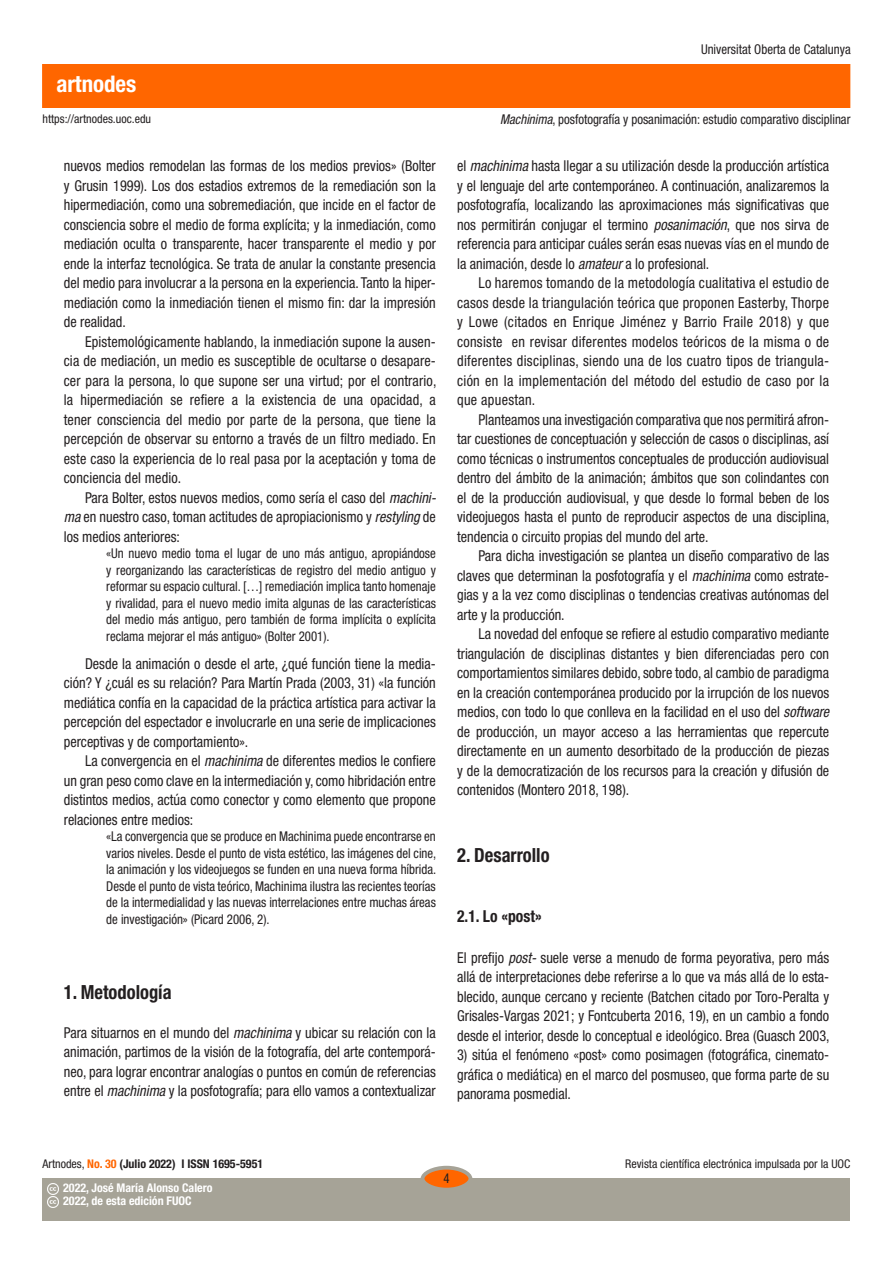
<style>
.page{position:relative;width:893px;height:1263px;background:#fff}
.page>*{position:absolute;margin:0;border:0;box-sizing:border-box;transform-origin:0 0}
.t1{font:700 condensed 22.95px "Helvetica Neue LT Std";color:#fff}
._03_apartat_1{font:700 condensed 19.5px "Helvetica Neue LT Std";color:#231f20;scale:.95 1}
._03_apartat_2{font:700 condensed 16.5px "Helvetica Neue LT Std";color:#231f20;scale:.95 1}
._02_texto_base{font:condensed 15px/19.5px "Helvetica Neue LT Std";color:#231f20;text-align:justify;scale:.95 1}
._02_texto_base_1{font:condensed 15px/19.5px "Helvetica Neue LT Std";color:#231f20;text-align:justify;scale:.95 1}
._02_texto_base_entra{font:condensed 13.5px/16.5px "Helvetica Neue LT Std";color:#231f20;text-align:justify;scale:.95 1}
.t2{font:condensed 12px "Helvetica Neue LT Std";color:#231f20}
.t3{font:700 condensed 12px/13.5px "Helvetica Neue LT Std";color:#fff}
.t4{font:700 condensed 12px "Helvetica Neue LT Std";color:#231f20}
.s1{font-style:italic}
.s2{font-weight:400}
.s3{color:#f60}
</style>
<div class="page">
<div style="left:43px;top:65px;width:807px;height:42px;background:#f60"></div>
<div style="left:43px;top:1178px;width:807px;height:42px;background:#a6a397"></div>
<div style="left:422px;top:1168px;width:48px;height:21px;background:#f60;border-radius:50%"></div>
<div style="left:421px;top:1166px;width:51px;height:25px;border:4px solid #a6a397;border-radius:50%"></div>
<svg style="left:47px;top:1183px;width:11px;height:25px"></svg>
<h1 class="t1" style="left:56px;top:69px;width:81px">artnodes</h1>
<p class="_02_texto_base_entra" style="left:701px;top:41px;width:159px">Universitat Oberta de Catalunya</p>
<p class="t2" style="left:43px;top:112px;width:110px">https://artnodes.uoc.edu</p>
<p class="_02_texto_base_entra" style="left:500px;top:111px;width:370px"><span class="s1">Machinima</span>, posfotografía y posanimación: estudio comparativo disciplinar</p>
<p class="_02_texto_base_1" style="left:64px;top:156px;width:393px">nuevos medios remodelan las formas de los medios previos» (Bolter y Grusin 1999). Los dos estadios extremos de la remediación son la hipermediación, como una sobremediación, que incide en el factor de consciencia sobre el medio de forma explícita; y la inmediación, como mediación oculta o transparente, hacer transparente el medio y por ende la interfaz tecnológica. Se trata de anular la constante presencia del medio para involucrar a la persona en la experiencia. Tanto la hiper&shy;mediación como la inmediación tienen el mismo fin: dar la impresión de realidad.</p>
<p class="_02_texto_base" style="left:64px;top:331px;width:394px;text-indent:21px">Epistemológicamente hablando, la inmediación supone la ausen&shy;cia de mediación, un medio es susceptible de ocultarse o desapare&shy;cer para la persona, lo que supone ser una virtud; por el contrario, la hipermediación se refiere a la existencia de una opacidad, a tener consciencia del medio por parte de la persona, que tiene la percepción de observar su entorno a través de un filtro mediado. En este caso la experiencia de lo real pasa por la aceptación y toma de conciencia del medio.</p>
<p class="_02_texto_base" style="left:64px;top:487px;width:393px;text-indent:21px">Para Bolter, estos nuevos medios, como sería el caso del <span class="s1">machini&shy;ma</span> en nuestro caso, toman actitudes de apropiacionismo y <span class="s1">restyling</span> de los medios anteriores:</p>
<p class="_02_texto_base_entra" style="left:106px;top:545px;width:348px">«Un nuevo medio toma el lugar de uno más antiguo, apropiándose y reorganizando las características de registro del medio antiguo y reformar su espacio cultural. […] remediación implica tanto homenaje y rivalidad, para el nuevo medio imita algunas de las características del medio más antiguo, pero también de forma implícita o explícita reclama mejorar el más antiguo» (Bolter 2001).</p>
<p class="_02_texto_base" style="left:64px;top:653px;width:393px;text-indent:21px">Desde la animación o desde el arte, ¿qué función tiene la media&shy;ción? Y ¿cuál es su relación? Para Martín Prada (2003, 31) «la función mediática confía en la capacidad de la práctica artística para activar la percepción del espectador e involucrarle en una serie de implicaciones perceptivas y de comportamiento».</p>
<p class="_02_texto_base" style="left:64px;top:751px;width:393px;text-indent:21px">La convergencia en el <span class="s1">machinima</span> de diferentes medios le confiere un gran peso como clave en la intermediación y, como hibridación entre distintos medios, actúa como conector y como elemento que propone relaciones entre medios:</p>
<p class="_02_texto_base_entra" style="left:106px;top:828px;width:349px">«La convergencia que se produce en Machinima puede encontrarse en varios niveles. Desde el punto de vista estético, las imágenes del cine, la animación y los videojuegos se funden en una nueva forma híbrida.<br>Desde el punto de vista teórico, Machinima ilustra las recientes teorías de la intermedialidad y las nuevas interrelaciones entre muchas áreas de investigación» (Picard 2006, 2).</p>
<h2 class="_03_apartat_1" style="left:64px;top:980px;width:115px">1. Metodología</h2>
<p class="_02_texto_base_1" style="left:64px;top:1022px;width:393px">Para situarnos en el mundo del <span class="s1">machinima</span> y ubicar su relación con la animación, partimos de la visión de la fotografía, del arte contemporá&shy;neo, para lograr encontrar analogías o puntos en común de referencias entre el <span class="s1">machinima</span> y la posfotografía; para ello vamos a contextualizar</p>
<p class="_02_texto_base_1" style="left:457px;top:156px;width:393px">el <span class="s1">machinima</span> hasta llegar a su utilización desde la producción artística y el lenguaje del arte contemporáneo. A continuación, analizaremos la posfotografía, localizando las aproximaciones más significativas que nos permitirán conjugar el termino <span class="s1">posanimación</span>, que nos sirva de referencia para anticipar cuáles serán esas nuevas vías en el mundo de la animación, desde lo <span class="s1">amateur</span> a lo profesional.</p>
<p class="_02_texto_base" style="left:457px;top:273px;width:393px;text-indent:21px">Lo haremos tomando de la metodología cualitativa el estudio de casos desde la triangulación teórica que proponen Easterby, Thorpe y Lowe (citados en Enrique Jiménez y Barrio Fraile 2018) y que consiste en revisar diferentes modelos teóricos de la misma o de diferentes disciplinas, siendo una de los cuatro tipos de triangula&shy;ción en la implementación del método del estudio de caso por la que apuestan.</p>
<p class="_02_texto_base" style="left:457px;top:409px;width:394px;text-indent:21px">Planteamos una investigación comparativa que nos permitirá afron&shy;tar cuestiones de conceptuación y selección de casos o disciplinas, así como técnicas o instrumentos conceptuales de producción audiovisual dentro del ámbito de la animación; ámbitos que son colindantes con el de la producción audiovisual, y que desde lo formal beben de los videojuegos hasta el punto de reproducir aspectos de una disciplina, tendencia o circuito propias del mundo del arte.</p>
<p class="_02_texto_base" style="left:457px;top:546px;width:393px;text-indent:21px">Para dicha investigación se plantea un diseño comparativo de las claves que determinan la posfotografía y el <span class="s1">machinima</span> como estrate&shy;gias y a la vez como disciplinas o tendencias creativas autónomas del arte y la producción.</p>
<p class="_02_texto_base" style="left:457px;top:624px;width:393px;text-indent:21px">La novedad del enfoque se refiere al estudio comparativo mediante triangulación de disciplinas distantes y bien diferenciadas pero con comportamientos similares debido, sobre todo, al cambio de paradigma en la creación contemporánea producido por la irrupción de los nuevos medios, con todo lo que conlleva en la facilidad en el uso del <span class="s1">software </span>de producción, un mayor acceso a las herramientas que repercute directamente en un aumento desorbitado de la producción de piezas y de la democratización de los recursos para la creación y difusión de contenidos (Montero 2018, 198).</p>
<h2 class="_03_apartat_1" style="left:457px;top:843px;width:99px">2. Desarrollo</h2>
<h3 class="_03_apartat_2" style="left:457px;top:906px;width:91px">2.1. Lo «post»</h3>
<p class="_02_texto_base_1" style="left:457px;top:947px;width:394px">El prefijo <span class="s1">post-</span> suele verse a menudo de forma peyorativa, pero más allá de interpretaciones debe referirse a lo que va más allá de lo esta&shy;blecido, aunque cercano y reciente (Batchen citado por Toro-Peralta y Grisales-Vargas 2021; y Fontcuberta 2016, 19), en un cambio a fondo desde el interior, desde lo conceptual e ideológico. Brea (Guasch 2003,</p>
<p class="_02_texto_base_1" style="left:457px;top:1045px;width:393px">3) sitúa el fenómeno «post» como posimagen (fotográfica, cinemato&shy;gráfica o mediática) en el marco del posmuseo, que forma parte de su panorama posmedial.</p>
<p class="t4" style="left:43px;top:1157px;width:222px"><span class="s2">Artnodes,</span> <span class="s3">No. 30</span> (Julio 2022) I ISSN 1695-5951</p>
<p class="t2" style="left:625px;top:1157px;width:227px">Revista científica electrónica impulsada por la UOC</p>
<p class="t3" style="left:63px;top:1181px;width:151px">2022, José María Alonso Calero<br>2022, de esta edición FUOC</p>
<p class="_02_texto_base_entra" style="left:443px;top:1170px;width:8px">4</p>
</div>
